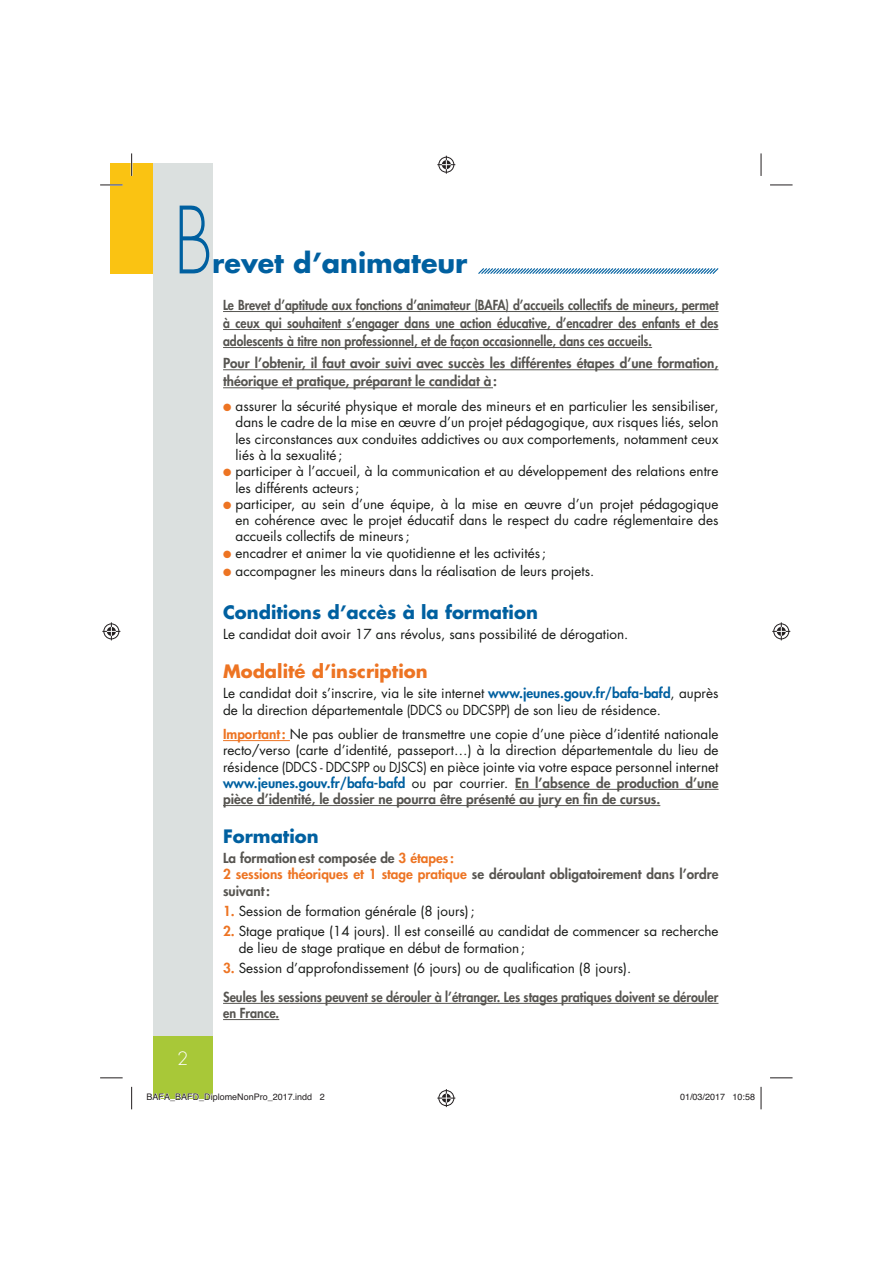
<style>
.page{position:relative;width:893px;height:1263px;background:#fff}
.page>*{position:absolute;margin:0;border:0;box-sizing:border-box;transform-origin:0 0}
.t1{font:300 90px "Futura Std";color:#0060a0;scale:.75 1}
.t2{font:700 27px "Futura Std";color:#0060a0}
.t3{font:700 18px "Futura Std";color:#0060a0}
.t4{font:700 18px "Futura Std";color:#ed7423}
.t5{font:300 18px "Futura Std";color:#fff}
.t6{font:13.5px/16.4px "Futura Std";color:#171917}
.t7{font:800 13.5px/18px "Futura Std";color:#575551;text-align:justify;scale:.9 1}
.t8{font:800 13.5px/16.2px "Futura Std";color:#575551}
.t9{font:800 13.5px/29px "Futura Std";color:#575551;scale:.93 1}
.t10{font:9px "Helvetica";color:#231f20}
.s1{font-weight:800;color:#0060a0}
.s2{font-weight:800;color:#ed7423}
.s3{font-weight:800;color:#575551}
.s4{color:#ed7423}
.s5{font-weight:400;color:#171917}
</style>
<div class="page">
<svg style="left:478px;top:268px;width:241px;height:6px"></svg>
<div style="left:153px;top:164px;width:59px;height:935px;background:#dbe0df"></div>
<div style="left:110px;top:164px;width:43px;height:110px;background:#fac312"></div>
<div style="left:153px;top:1036px;width:59px;height:63px;background:#a8c838"></div>
<hr style="left:223px;top:311px;width:495px;height:1px;background:#575551">
<hr style="left:223px;top:329px;width:495px;height:1px;background:#575551">
<hr style="left:223px;top:347px;width:429px;height:1px;background:#575551">
<hr style="left:223px;top:369px;width:495px;height:1px;background:#575551">
<hr style="left:223px;top:387px;width:270px;height:1px;background:#575551">
<hr style="left:223px;top:740px;width:67px;height:1px;background:#ed7423">
<hr style="left:515px;top:789px;width:203px;height:1px;background:#575551">
<hr style="left:223px;top:805px;width:437px;height:1px;background:#575551">
<hr style="left:223px;top:1003px;width:495px;height:1px;background:#575551">
<hr style="left:223px;top:1019px;width:56px;height:1px;background:#575551">
<hr style="left:100px;top:184px;width:23px;height:2px;background:#fff">
<hr style="left:131px;top:153px;width:2px;height:23px;background:#fff">
<svg style="left:100px;top:185px;width:23px;height:1px"></svg>
<svg style="left:770px;top:185px;width:22px;height:1px"></svg>
<svg style="left:100px;top:1078px;width:23px;height:1px"></svg>
<svg style="left:770px;top:1078px;width:22px;height:1px"></svg>
<svg style="left:131px;top:153px;width:1px;height:23px"></svg>
<svg style="left:131px;top:1087px;width:1px;height:22px"></svg>
<svg style="left:761px;top:153px;width:1px;height:23px"></svg>
<svg style="left:761px;top:1087px;width:1px;height:22px"></svg>
<svg style="left:437px;top:156px;width:18px;height:18px"></svg>
<svg style="left:437px;top:1089px;width:18px;height:18px"></svg>
<svg style="left:102px;top:622px;width:18px;height:18px"></svg>
<svg style="left:772px;top:622px;width:18px;height:18px"></svg>
<svg style="left:153px;top:1093px;width:60px;height:6px"></svg>
<h1 class="t1" style="left:174px;top:190px;width:52px">B</h1>
<h2 class="t2" style="left:212px;top:251px;width:257px">revet d’animateur</h2>
<p class="t7" style="left:223px;top:297px;width:552px">Le Brevet d’aptitude aux fonctions d’animateur (BAFA) d’accueils collectifs de mineurs, permet à ceux qui souhaitent s’engager dans une action éducative, d’encadrer des enfants et des adolescents à titre non professionnel, et de façon occasionnelle, dans ces accueils.</p>
<p class="t8" style="left:223px;top:355px;width:497px;line-height:18px">Pour l’obtenir, il faut avoir suivi avec succès les différentes étapes d’une formation, théorique et pratique, préparant le candidat à :</p>
<p class="t6" style="left:236px;top:399px;width:484px">assurer la sécurité physique et morale des mineurs et en particulier les sensibiliser, dans le cadre de la mise en œuvre d’un projet pédagogique, aux risques liés, selon les circonstances aux conduites addictives ou aux comportements, notamment ceux liés à la sexualité ;<br>participer à l’accueil, à la communication et au développement des relations entre les différents acteurs ;<br>participer, au sein d’une équipe, à la mise en œuvre d’un projet pédagogique en cohérence avec le projet éducatif dans le respect du cadre réglementaire des accueils collectifs de mineurs ;<br>encadrer et animer la vie quotidienne et les activités ;</p>
<p class="t6" style="left:236px;top:564px;width:360px">accompagner les mineurs dans la réalisation de leurs projets.</p>
<h3 class="t3" style="left:223px;top:604px;width:316px">Conditions d’accès à la formation</h3>
<p class="t6" style="left:223px;top:627px;width:407px">Le candidat doit avoir 17 ans révolus, sans possibilité de dérogation.</p>
<h3 class="t4" style="left:223px;top:663px;width:206px">Modalité d’inscription</h3>
<p class="t6" style="left:223px;top:686px;width:497px">Le candidat doit s’ins crire, via le site inter net <span class="s1">www.jeunes.gouv.fr/bafa-bafd</span>, auprès de la direc tion dépar te men tale (DDCS ou DDCSPP) de son lieu de rési dence.</p>
<p class="t6" style="left:223px;top:727px;width:497px;text-align:justify"><span class="s2">Important :</span> Ne pas oublier de trans met tre une copie d’une pièce d’iden tité nationale recto/verso (carte d’iden tité, pas se port…) à la direc tion dépar te men tale du lieu de rési dence (DDCS - DDCSPP ou DJSCS) en pièce jointe via votre espace per son nel inter net <span class="s1">www.jeunes.gouv.fr/bafa-bafd</span> ou par cour rier. <span class="s3">En l’absence de production d’une pièce d’identité, le dos sier ne pourra être pré senté au jury en fin de cur sus.</span></p>
<h3 class="t3" style="left:223px;top:828px;width:97px">Formation</h3>
<p class="t8" style="left:223px;top:851px;width:497px">La formation est composée de <span class="s4">3 étapes :<br>2 sessions théoriques et 1 stage pratique</span> se déroulant obligatoirement dans l’ordre suivant :</p>
<p class="t6" style="left:223px;top:904px;width:253px"><span class="s2">1.</span> Session de formation générale (8 jours) ;</p>
<p class="t6" style="left:239px;top:924px;width:481px;text-indent:-16px"><span class="s2">2.</span> Stage pratique (14 jours). Il est conseillé au candidat de commencer sa recherche de lieu de stage pratique en début de formation ;</p>
<p class="t9" style="left:223px;top:955px;width:534px"><span class="s4">3.</span> <span class="s5">Session d’approfondissement (6 jours) ou de qualification (8 jours).<br></span>Seules les sessions peuvent se dérouler à l’étranger. Les stages pratiques doivent se dérouler</p>
<p class="t9" style="left:223px;top:1000px;width:62px">en France.</p>
<h3 class="t5" style="left:177px;top:1048px;width:13px">2</h3>
<p class="t10" style="left:147px;top:1094px;width:180px">BAFA_BAFD_DiplomeNonPro_2017.indd 2</p>
<p class="t10" style="left:680px;top:1094px;width:77px">01/03/2017 10:58</p>
</div>
